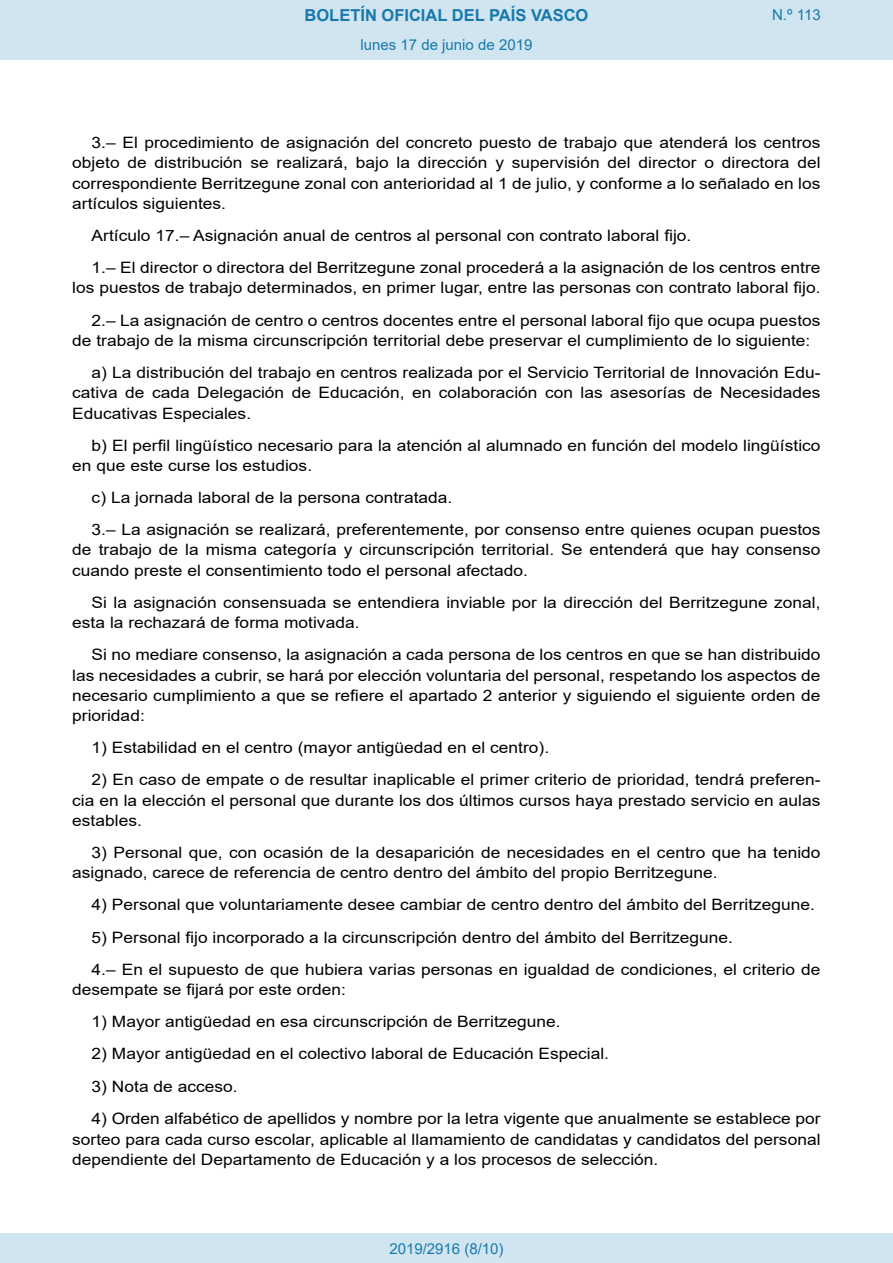
<style>
.page{position:relative;width:893px;height:1263px;background:#fff}
.page>*{position:absolute;margin:0;border:0;box-sizing:border-box;transform-origin:0 0}
.t1{font:700 16.5px "Arial";color:#1879ad}
.BOPVDetalle{font:15.6px/20.2px "Arial";color:#000;text-align:justify;scale:1.11 1}
.Paginacion_Centro{font:15px "Arial";color:#1879ad}
</style>
<div class="page">
<div style="left:0;top:0;width:893px;height:60px;background:#d0e5f0"></div>
<div style="left:0;top:1233px;width:893px;height:30px;background:#d0e5f0"></div>
<p class="t1" style="left:305px;top:3px;width:285px">BOLETÍN OFICIAL DEL PAÍS VASCO</p>
<p class="Paginacion_Centro" style="left:361px;top:35px;width:173px">lunes 17 de junio de 2019</p>
<p class="Paginacion_Centro" style="left:772px;top:5px;width:50px">N.º 113</p>
<p class="BOPVDetalle" style="left:72px;top:132px;width:676px;text-indent:19px">3.– El procedimiento de asignación del concreto puesto de trabajo que atenderá los centros objeto de distribución se realizará, bajo la dirección y supervisión del director o directora del correspondiente Berritzegune zonal con anterioridad al 1 de julio, y conforme a lo señalado en los artículos siguientes.</p>
<p class="BOPVDetalle" style="left:92px;top:225px;width:542px">Artículo 17.– Asignación anual de centros al personal con contrato laboral fijo.</p>
<p class="BOPVDetalle" style="left:72px;top:257px;width:676px;text-align:right">1.– El director o directora del Berritzegune zonal procederá a la asignación de los centros entre los puestos de trabajo determinados, en primer lugar, entre las personas con contrato laboral fijo.</p>
<p class="BOPVDetalle" style="left:72px;top:310px;width:676px;text-indent:19px">2.– La asignación de centro o centros docentes entre el personal laboral fijo que ocupa puestos de trabajo de la misma circunscripción territorial debe preservar el cumplimiento de lo siguiente:</p>
<p class="BOPVDetalle" style="left:72px;top:362px;width:676px;text-indent:19px">a) La distribución del trabajo en centros realizada por el Servicio Territorial de Innovación Edu&shy;cativa de cada Delegación de Educación, en colaboración con las asesorías de Necesidades Educativas Especiales.</p>
<p class="BOPVDetalle" style="left:72px;top:435px;width:676px;text-indent:19px">b) El perfil lingüístico necesario para la atención al alumnado en función del modelo lingüístico en que este curse los estudios.</p>
<p class="BOPVDetalle" style="left:92px;top:487px;width:327px">c) La jornada laboral de la persona contratada.</p>
<p class="BOPVDetalle" style="left:72px;top:519px;width:676px;text-indent:19px">3.– La asignación se realizará, preferentemente, por consenso entre quienes ocupan puestos de trabajo de la misma categoría y circunscripción territorial. Se entenderá que hay consenso cuando preste el consentimiento todo el personal afectado.</p>
<p class="BOPVDetalle" style="left:72px;top:592px;width:676px;text-indent:19px">Si la asignación consensuada se entendiera inviable por la dirección del Berritzegune zonal, esta la rechazará de forma motivada.</p>
<p class="BOPVDetalle" style="left:72px;top:645px;width:676px;text-indent:19px">Si no mediare consenso, la asignación a cada persona de los centros en que se han distribuido las necesidades a cubrir, se hará por elección voluntaria del personal, respetando los aspectos de necesario cumplimiento a que se refiere el apartado 2 anterior y siguiendo el siguiente orden de prioridad:</p>
<p class="BOPVDetalle" style="left:92px;top:737px;width:414px">1) Estabilidad en el centro (mayor antigüedad en el centro).</p>
<p class="BOPVDetalle" style="left:72px;top:770px;width:676px;text-indent:19px">2) En caso de empate o de resultar inaplicable el primer criterio de prioridad, tendrá preferen&shy;cia en la elección el personal que durante los dos últimos cursos haya prestado servicio en aulas estables.</p>
<p class="BOPVDetalle" style="left:72px;top:842px;width:676px;text-indent:19px">3) Personal que, con ocasión de la desaparición de necesidades en el centro que ha tenido asignado, carece de referencia de centro dentro del ámbito del propio Berritzegune.</p>
<p class="BOPVDetalle" style="left:92px;top:895px;width:653px">4) Personal que voluntariamente desee cambiar de centro dentro del ámbito del Berritzegune.</p>
<p class="BOPVDetalle" style="left:92px;top:927px;width:579px">5) Personal fijo incorporado a la circunscripción dentro del ámbito del Berritzegune.</p>
<p class="BOPVDetalle" style="left:72px;top:959px;width:675px;text-indent:19px">4.– En el supuesto de que hubiera varias personas en igualdad de condiciones, el criterio de desempate se fijará por este orden:</p>
<p class="BOPVDetalle" style="left:92px;top:1011px;width:424px">1) Mayor antigüedad en esa circunscripción de Berritzegune.</p>
<p class="BOPVDetalle" style="left:92px;top:1044px;width:468px">2) Mayor antigüedad en el colectivo laboral de Educación Especial.</p>
<p class="BOPVDetalle" style="left:92px;top:1076px;width:133px">3) Nota de acceso.</p>
<p class="BOPVDetalle" style="left:72px;top:1109px;width:676px;text-indent:19px">4) Orden alfabético de apellidos y nombre por la letra vigente que anualmente se establece por sorteo para cada curso escolar, aplicable al llamamiento de candidatas y candidatos del personal dependiente del Departamento de Educación y a los procesos de selección.</p>
<p class="Paginacion_Centro" style="left:389px;top:1238px;width:116px">2019/2916 (8/10)</p>
</div>
